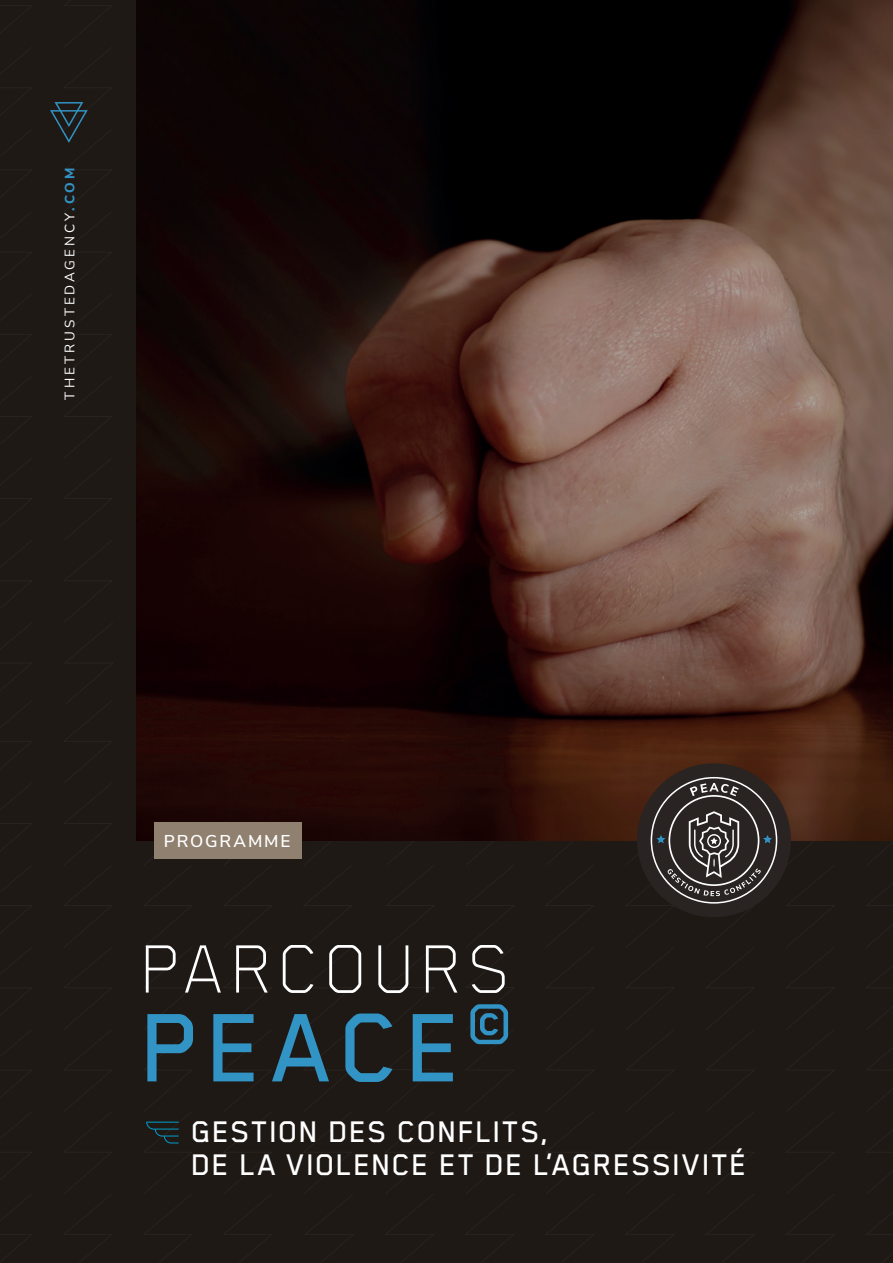
<style>
.page{position:relative;width:893px;height:1263px;background:#fff}
.page>*{position:absolute;margin:0;border:0;box-sizing:border-box;transform-origin:0 0}
.t1{font:500 112.8px "Blender";letter-spacing:.07em;color:#3294c4}
.t2{font:100 79.35px "Blender";letter-spacing:.065em;color:#fff}
.t3{font:500 34.5px/33.5px "Blender";letter-spacing:.045em;color:#fff}
.t4{font:600 17.1px "Nunito Sans";letter-spacing:.11em;color:#fff}
.t5{font:13.5px "Nunito Sans";letter-spacing:.22em;color:#fff}
.s1{font-weight:800;color:#3294c4}
</style>
<div class="page">
<div style="left:354px;top:840px;width:539px;height:423px;background:#1f1916"></div>
<div style="left:0;top:706px;width:354px;height:557px;background:#1f1916"></div>
<div style="left:384px;top:840px;width:291px;height:272px;background:#1f1916"></div>
<div style="left:0;top:0;width:136px;height:706px;background:#1f1916"></div>
<img style="left:136px;top:0;width:757px;height:840px">
<div style="left:154px;top:822px;width:148px;height:37px;background:#90806f"></div>
<svg style="left:50px;top:102px;width:38px;height:41px;background:#222e34"></svg>
<div style="left:637px;top:763px;width:154px;height:154px;background:#292321;border-radius:50%"></div>
<svg style="left:651px;top:700px;width:126px;height:204px"></svg>
<svg style="left:146px;top:1121px;width:33px;height:22px"></svg>
<p class="t5" style="left:60px;top:399px;width:233px;rotate:-90deg">THETRUSTEDAGENCY<span class="s1">.COM</span></p>
<p class="t4" style="left:164px;top:829px;width:128px">PROGRAMME</p>
<h2 class="t2" style="left:139px;top:929px;width:372px">PARCOURS</h2>
<h1 class="t1" style="left:139px;top:989px;width:374px">PEACE<sup>©</sup></h1>
<p class="t3" style="left:191px;top:1114px;width:557px">GESTION DES CONFLITS,<br>DE LA VIOLENCE ET DE L’AGRESSIVITÉ</p>
</div>
